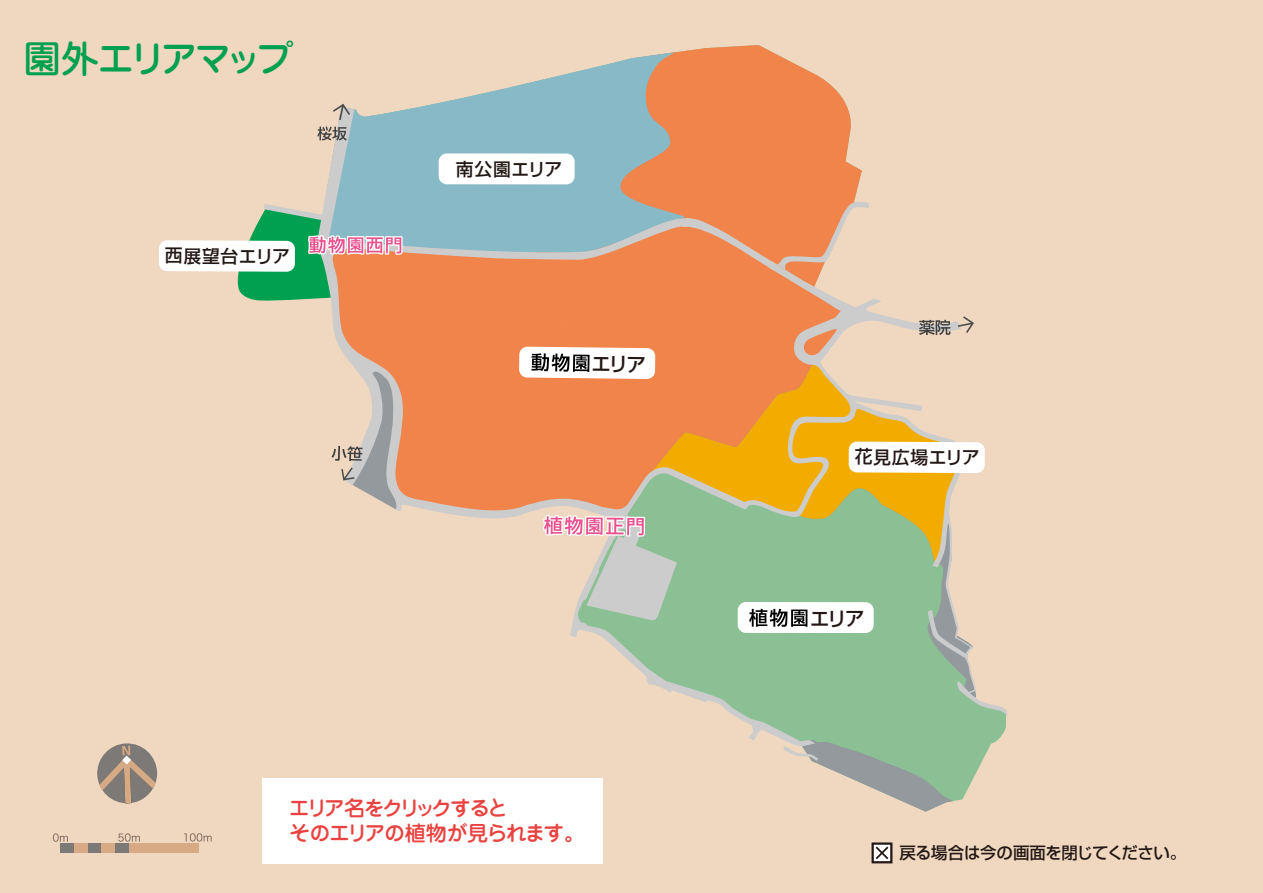
<style>
.page{position:relative;width:1263px;height:893px;background:#f0d8c0}
.page>*{position:absolute;margin:0;border:0;box-sizing:border-box;transform-origin:0 0}
.t1{font:500 37.5px "Jun 34 Pro";letter-spacing:-.155em;color:#00a051}
.t2{font:500 21px/25.2px "Jun 34 Pro";letter-spacing:-.09em;color:#e84341}
.t3{font:500 19.5px "Shin Go Pro";color:#231815}
.t4{font:500 17.85px "Shin Go Pro";letter-spacing:.025em;color:#231815}
.t5{font:500 16.5px "Shin Go Pro";letter-spacing:-.03em;color:#231815}
</style>
<div class="page">
<svg style="left:322px;top:716px;width:684px;height:85px"></svg>
<svg style="left:678px;top:45px;width:169px;height:62px;fill:#f0844a"></svg>
<svg style="left:343px;top:52px;width:342px;height:55px"></svg>
<svg style="left:570px;top:523px;width:403px;height:224px;fill:#8bc094"></svg>
<svg style="left:264px;top:107px;width:696px;height:416px"></svg>
<svg style="left:928px;top:610px;width:80px;height:106px"></svg>
<svg style="left:768px;top:201px;width:101px;height:69px"></svg>
<svg style="left:783px;top:740px;width:170px;height:72px"></svg>
<svg style="left:919px;top:320px;width:31px;height:15px"></svg>
<svg style="left:317px;top:126px;width:30px;height:15px"></svg>
<svg style="left:543px;top:515px;width:102px;height:22px;background:#edb5c5"></svg>
<div style="left:738px;top:602px;width:136px;height:31px;background:#fff;border-radius:8px"></div>
<svg style="left:749px;top:609px;width:58px;height:18px"></svg>
<div style="left:849px;top:442px;width:136px;height:31px;background:#fff"></div>
<div style="left:439px;top:153px;width:136px;height:31px;background:#fff;border-radius:8px"></div>
<svg style="left:159px;top:208px;width:244px;height:93px"></svg>
<div style="left:262px;top:779px;width:341px;height:84px;background:#fff"></div>
<div style="left:871px;top:842px;width:21px;height:21px;background:#fff;border:2px solid #231815"></div>
<svg style="left:876px;top:846px;width:12px;height:13px"></svg>
<svg style="left:331px;top:363px;width:66px;height:147px"></svg>
<svg style="left:333px;top:104px;width:17px;height:16px"></svg>
<svg style="left:958px;top:316px;width:16px;height:17px"></svg>
<svg style="left:53px;top:833px;width:15px;height:9px"></svg>
<svg style="left:118px;top:833px;width:22px;height:9px"></svg>
<svg style="left:184px;top:833px;width:28px;height:8px"></svg>
<div style="left:129px;top:844px;width:69px;height:9px;background:#d6aa85"></div>
<div style="left:60px;top:844px;width:14px;height:9px;background:#7d7977"></div>
<div style="left:88px;top:844px;width:13px;height:9px;background:#7d7977"></div>
<div style="left:115px;top:844px;width:14px;height:9px;background:#7d7977"></div>
<div style="left:74px;top:844px;width:14px;height:9px;background:#d6aa85"></div>
<div style="left:101px;top:844px;width:14px;height:9px;background:#d6aa85"></div>
<svg style="left:97px;top:743px;width:61px;height:61px"></svg>
<svg style="left:519px;top:347px;width:136px;height:32px;background:#ddd8d5"></svg>
<h1 class="t1" style="left:23px;top:29px;width:271px">園外エリアマップ</h1>
<p class="t4" style="left:165px;top:241px;width:127px">西展望台エリア</p>
<p class="t4" style="left:456px;top:154px;width:108px">南公園エリア</p>
<p class="t2" style="left:289px;top:793px;width:298px">エリア名をクリックすると<br>そのエリアの植物が見られます。</p>
<p class="t4" style="left:855px;top:442px;width:127px">花見広場エリア</p>
<p class="t3" style="left:810px;top:602px;width:56px">エリア</p>
<p class="t5" style="left:899px;top:839px;width:288px">戻る場合は今の画面を閉じてください。</p>
</div>
